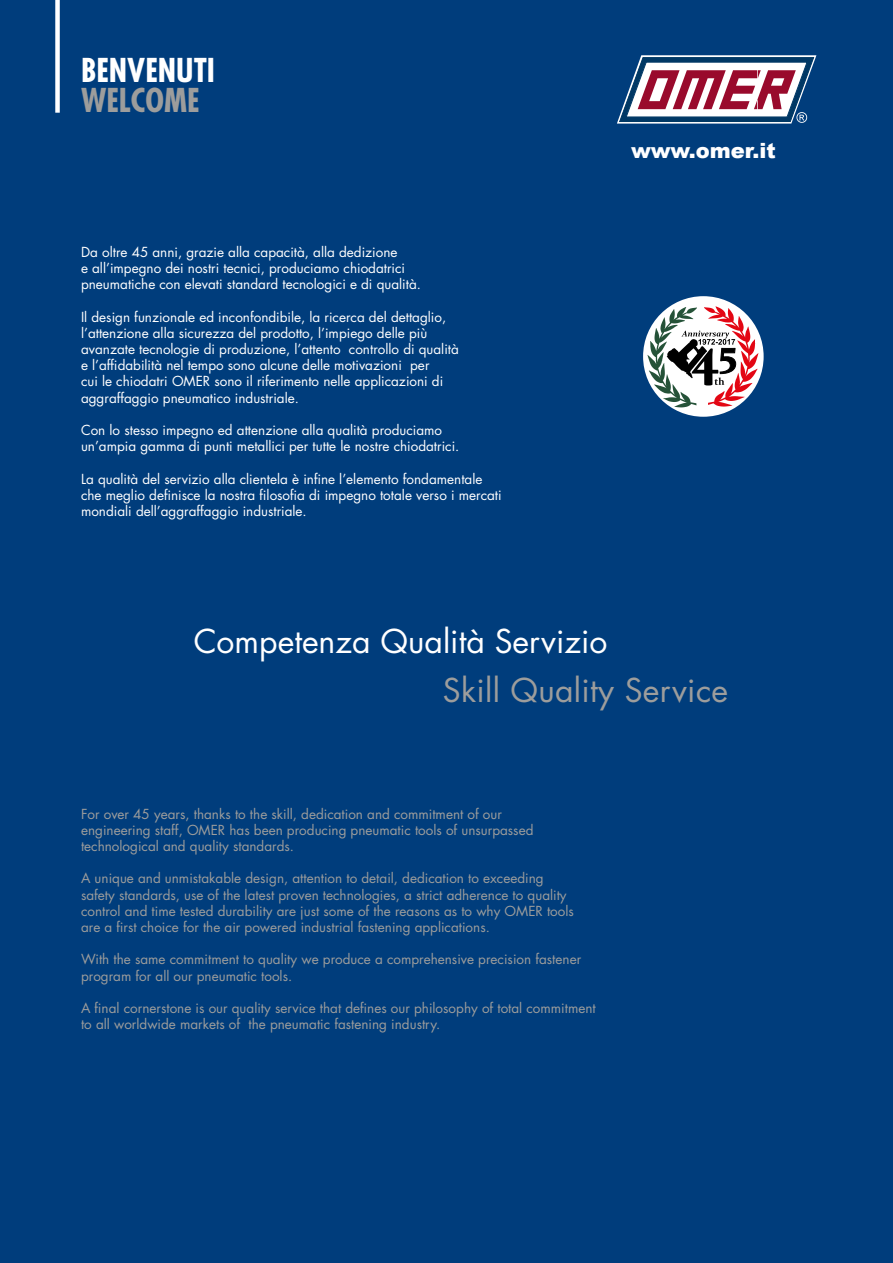
<style>
.page{position:relative;width:893px;height:1263px;background:#003d7c}
.page>*{position:absolute;margin:0;border:0;box-sizing:border-box;transform-origin:0 0}
.t1{font:31.95px "Futura Std";color:#fff}
.t2{font:31.95px "Futura Std";letter-spacing:.01em;color:#9d9d9c}
.t3{font:700 condensed 31.95px "Futura Std";color:#fff}
.t4{font:700 condensed 31.95px "Futura Std";color:#9d9d9c}
.t5{font:900 21px "Arial";color:#fff}
.t6{font:13.5px/16.2px "Futura Std";color:#fff}
.t7{font:13.5px/16.2px "Futura Std";color:#9d9d9c}
</style>
<div class="page">
<div style="left:55px;top:0;width:5px;height:113px;background:#fff"></div>
<div style="left:643px;top:296px;width:121px;height:121px;background:#fff;border-radius:50%"></div>
<svg style="left:647px;top:306px;width:111px;height:101px"></svg>
<svg style="left:617px;top:55px;width:199px;height:69px;background:#94819a"></svg>
<h1 class="t3" style="left:81px;top:50px;width:136px">BENVENUTI</h1>
<h1 class="t4" style="left:81px;top:81px;width:120px">WELCOME</h1>
<p class="t6" style="left:81px;top:244px;width:341px">Da oltre 45 anni, grazie alla capacità, alla dedizione<br>e all’impegno dei nostri tecnici, produciamo chiodatrici pneumatiche con elevati standard tecnologici e di qualità.</p>
<p class="t6" style="left:81px;top:309px;width:379px">Il design funzionale ed inconfondibile, la ricerca del dettaglio, l’attenzione alla sicurezza del prodotto, l’impiego delle più avanzate tecnologie di produzione, l’attento controllo di qualità e l’affidabilità nel tempo sono alcune delle motivazioni per<br>cui le chiodatri OMER sono il riferimento nelle applicazioni di aggraffaggio pneumatico industriale.</p>
<p class="t6" style="left:81px;top:422px;width:380px">Con lo stesso impegno ed attenzione alla qualità produciamo un’ampia gamma di punti metallici per tutte le nostre chiodatrici.</p>
<p class="t6" style="left:81px;top:471px;width:422px">La qualità del servizio alla clientela è infine l’elemento fondamentale che meglio definisce la nostra filosofia di impegno totale verso i mercati mondiali dell’aggraffaggio industriale.</p>
<h2 class="t5" style="left:631px;top:136px;width:146px">www.omer.it</h2>
<h1 class="t1" style="left:194px;top:621px;width:415px">Competenza Qualità Servizio</h1>
<h1 class="t2" style="left:443px;top:670px;width:287px">Skill Quality Service</h1>
<p class="t7" style="left:81px;top:806px;width:454px">For over 45 years, thanks to the skill, dedication and commitment of our engineering staff, OMER has been producing pneumatic tools of unsurpassed technological and quality standards.</p>
<p class="t7" style="left:81px;top:870px;width:494px">A unique and unmistakable design, attention to detail, dedication to exceeding safety standards, use of the latest proven technologies, a strict adherence to quality control and time tested durability are just some of the reasons as to why OMER tools are a first choice for the air powered industrial fastening applications.</p>
<p class="t7" style="left:81px;top:951px;width:502px">With the same commitment to quality we produce a comprehensive precision fastener program for all our pneumatic tools.</p>
<p class="t7" style="left:81px;top:1000px;width:516px">A final cornerstone is our quality service that defines our philosophy of total commitment to all worldwide markets of the pneumatic fastening industry.</p>
</div>
